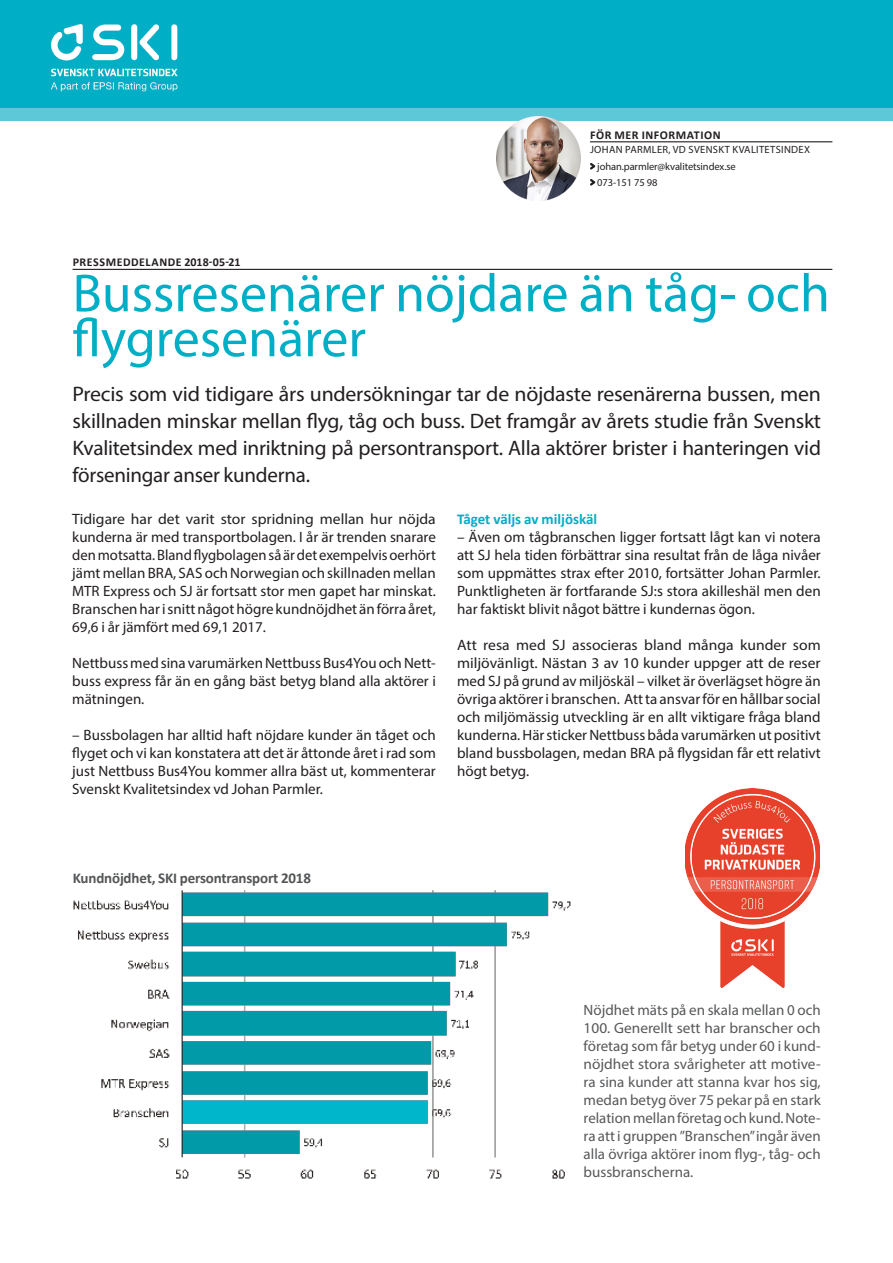
<style>
.page{position:relative;width:893px;height:1263px;background:#fff}
.page>*{position:absolute;margin:0;border:0;box-sizing:border-box;transform-origin:0 0}
.SKI_rubrik{font:54px/45px "Myriad Pro";color:#00aec5}
.SKI_bröd{font:21px/27px "Myriad Pro";letter-spacing:-.01em;color:#231f20;text-align:justify;scale:1.04 1}
.SKI_bröd-2{font:15px/18px "Myriad Pro";color:#231f20;text-align:justify;scale:1.04 1}
.SKI_bröd-3{font:15px/18px "Myriad Pro";color:#231f20;text-align:justify}
.SKI_bröd-4{font:15px/18px "Myriad Pro";color:#57585a;text-align:justify}
.SKI_bröd-5{font:700 15px "Calibri";letter-spacing:-.01em;color:#545557}
.SKI_bröd-6{font:700 15px "Calibri";color:#00aec5}
.SKI_För_mer_informat{font:700 12px "Calibri";letter-spacing:.045em;color:#231f20}
.SKI_kontaktuppgifter{font:10.5px "Myriad Pro";letter-spacing:-.01em;color:#231f20}
.SKI_namn___titel{font:10.5px "Myriad Pro";letter-spacing:.03em;color:#231f20}
</style>
<div class="page">
<div style="left:0;top:16px;width:893px;height:105px;background:#5cc8d8"></div>
<div style="left:0;top:0;width:893px;height:108px;background:#00aec5"></div>
<img style="left:52px;top:25px;width:126px;height:67px">
<hr style="left:73px;top:269px;width:759px;height:1px;background:#231f20">
<hr style="left:590px;top:141px;width:242px;height:1px;background:#231f20">
<svg style="left:590px;top:163px;width:5px;height:7px"></svg>
<svg style="left:590px;top:179px;width:5px;height:7px"></svg>
<img style="left:496px;top:117px;width:84px;height:84px">
<img style="left:73px;top:890px;width:498px;height:289px">
<img style="left:686px;top:789px;width:134px;height:199px">
<p class="SKI_För_mer_informat" style="left:590px;top:127px;width:132px">FÖR MER INFORMATION</p>
<p class="SKI_namn___titel" style="left:590px;top:143px;width:221px">JOHAN PARMLER, VD SVENSKT KVALITETSINDEX</p>
<p class="SKI_kontaktuppgifter" style="left:597px;top:160px;width:140px">johan.parmler@kvalitetsindex.se</p>
<p class="SKI_kontaktuppgifter" style="left:597px;top:176px;width:62px">073-151 75 98</p>
<p class="SKI_För_mer_informat" style="left:73px;top:255px;width:169px">PRESSMEDDELANDE 2018-05-21</p>
<p class="SKI_rubrik" style="left:73px;top:270px;width:759px">Bussresenärer nöjdare än tåg- och flygresenärer</p>
<p class="SKI_bröd" style="left:73px;top:380px;width:721px">Precis som vid tidigare års undersökningar tar de nöjdaste resenärerna bussen, men skillnaden minskar mellan flyg, tåg och buss. Det framgår av årets studie från Svenskt Kvalitetsindex med inriktning på persontransport. Alla aktörer brister i hanteringen vid förseningar anser kunderna.</p>
<p class="SKI_bröd-2" style="left:72px;top:509px;width:351px">Tidigare har det varit stor spridning mellan hur nöjda kunderna är med transportbolagen. I år är trenden snarare den motsatta. Bland flygbolagen så är det exempelvis oerhört jämt mellan BRA, SAS och Norwegian och skillnaden mellan MTR Express och SJ är fortsatt stor men gapet har minskat.<br>Branschen har i snitt något högre kundnöjdhet än förra året, 69,6 i år jämfört med 69,1 2017.</p>
<p class="SKI_bröd-3" style="left:72px;top:653px;width:365px">Nettbuss med sina varumärken Nettbuss Bus4You och Nett&shy;buss express får än en gång bäst betyg bland alla aktörer i mätningen.</p>
<p class="SKI_bröd-3" style="left:72px;top:725px;width:365px">– Bussbolagen har alltid haft nöjdare kunder än tåget och flyget och vi kan konstatera att det är åttonde året i rad som just Nettbuss Bus4You kommer allra bäst ut, kommenterar Svenskt Kvalitetsindex vd Johan Parmler.</p>
<p class="SKI_bröd-6" style="left:457px;top:509px;width:142px">Tåget väljs av miljöskäl</p>
<p class="SKI_bröd-3" style="left:457px;top:527px;width:365px">– Även om tågbranschen ligger fortsatt lågt kan vi notera att SJ hela tiden förbättrar sina resultat från de låga nivåer som uppmättes strax efter 2010, fortsätter Johan Parmler.<br>Punktligheten är fortfarande SJ:s stora akilleshäl men den har faktiskt blivit något bättre i kundernas ögon.</p>
<p class="SKI_bröd-2" style="left:457px;top:635px;width:351px">Att resa med SJ associeras bland många kunder som miljövänligt. Nästan 3 av 10 kunder uppger att de reser med SJ på grund av miljöskäl – vilket är överlägset högre än övriga aktörer i branschen. Att ta ansvar för en hållbar social och miljömässig utveckling är en allt viktigare fråga bland kunderna. Här sticker Nettbuss båda varumärken ut positivt bland bussbolagen, medan BRA på flygsidan får ett relativt högt betyg.</p>
<p class="SKI_bröd-5" style="left:73px;top:869px;width:240px">Kundnöjdhet, SKI persontransport 2018</p>
<p class="SKI_bröd-4" style="left:584px;top:1000px;width:239px">Nöjdhet mäts på en skala mellan 0 och 100. Generellt sett har branscher och företag som får betyg under 60 i kund&shy;nöjdhet stora svårigheter att motive&shy;ra sina kunder att stanna kvar hos sig, medan betyg över 75 pekar på en stark relation mellan företag och kund. Note&shy;ra att i gruppen ”Branschen” ingår även alla övriga aktörer inom flyg-, tåg- och bussbranscherna.</p>
</div>
